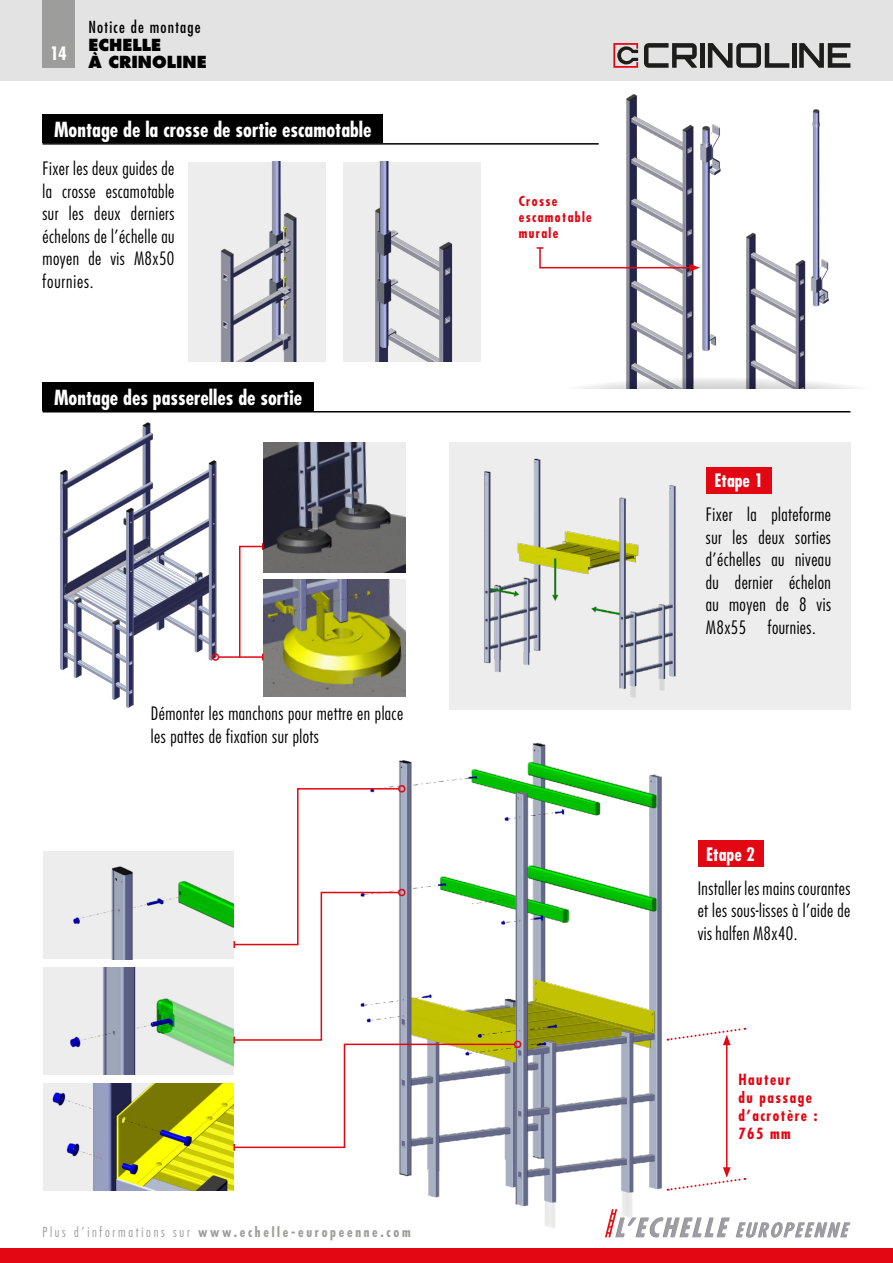
<style>
.page{position:relative;width:893px;height:1263px;background:#fff}
.page>*{position:absolute;margin:0;border:0;box-sizing:border-box;transform-origin:0 0}
.t1{font:700 condensed 20.25px "Futura Std";color:#fff}
.t2{font:300 condensed 18px/22.5px "Futura Std";letter-spacing:.025em;color:#000;text-align:right}
.t3{font:300 condensed 18px/22.5px "Futura Std";letter-spacing:.045em;color:#000}
.t4{font:700 condensed 18px "Futura Std";color:#fff}
.t5{font:800 16.2px "Futura Std";color:#000}
.t6{font:condensed 16.2px "Futura Std";letter-spacing:.075em;color:#000}
.t7{font:700 condensed 15px/18px "Futura Std";letter-spacing:.1em;color:#e30613}
.t8{font:700 condensed 13.5px "Futura Std";letter-spacing:.2em;color:#9d9d9c}
.t9{font:700 condensed 13.5px/16.2px "Futura Std";letter-spacing:.1em;color:#e30613}
.t10{font:300 condensed 13.5px "Futura Std";letter-spacing:.2em;color:#9d9d9c}
</style>
<div class="page">
<div style="left:0;top:1249px;width:893px;height:14px;background:#e30613"></div>
<svg style="left:605px;top:1217px;width:245px;height:20px"></svg>
<img style="left:60px;top:422px;width:159px;height:286px">
<img style="left:389px;top:743px;width:302px;height:486px">
<img style="left:626px;top:94px;width:95px;height:286px">
<img style="left:746px;top:109px;width:83px;height:271px">
<svg style="left:544px;top:377px;width:348px;height:42px"></svg>
<div style="left:508px;top:390px;width:385px;height:83px;background:#fff"></div>
<div style="left:43px;top:115px;width:340px;height:28px;background:#000"></div>
<hr style="left:43px;top:143px;width:556px;height:2px;background:#000">
<img style="left:188px;top:162px;width:138px;height:200px">
<img style="left:343px;top:162px;width:137px;height:200px">
<div style="left:43px;top:383px;width:271px;height:28px;background:#000"></div>
<hr style="left:43px;top:411px;width:807px;height:1px;background:#000">
<img style="left:263px;top:442px;width:142px;height:131px">
<img style="left:43px;top:852px;width:190px;height:107px">
<img style="left:43px;top:968px;width:190px;height:107px">
<img style="left:43px;top:1083px;width:190px;height:108px">
<img style="left:263px;top:580px;width:142px;height:116px">
<div style="left:698px;top:840px;width:65px;height:27px;background:#e30613"></div>
<div style="left:398px;top:785px;width:7px;height:7px;border:2px solid #e30613;border-radius:50%"></div>
<svg style="left:233px;top:787px;width:283px;height:364px"></svg>
<div style="left:514px;top:1040px;width:7px;height:8px;border:2px solid #e30613;border-radius:50%"></div>
<hr style="left:726px;top:1043px;width:1px;height:126px;background:#e30613">
<svg style="left:668px;top:1027px;width:77px;height:18px"></svg>
<svg style="left:668px;top:1167px;width:77px;height:24px"></svg>
<hr style="left:218px;top:656px;width:45px;height:2px;background:#e30613">
<svg style="left:238px;top:543px;width:26px;height:117px"></svg>
<div style="left:212px;top:653px;width:7px;height:8px;border:2px solid #e30613;border-radius:50%"></div>
<div style="left:449px;top:442px;width:401px;height:268px;background:#ededed"></div>
<img style="left:484px;top:458px;width:192px;height:240px">
<div style="left:706px;top:467px;width:66px;height:26px;background:#e30613"></div>
<svg style="left:537px;top:246px;width:163px;height:26px"></svg>
<div style="left:0;top:0;width:893px;height:81px;background:#e3e3e3"></div>
<div style="left:43px;top:0;width:32px;height:68px;background:#9d9d9c"></div>
<svg style="left:644px;top:43px;width:53px;height:25px"></svg>
<div style="left:700px;top:43px;width:5px;height:25px;background:#1d1d1b"></div>
<svg style="left:708px;top:43px;width:81px;height:25px"></svg>
<hr style="left:792px;top:43px;width:4px;height:25px;background:#1d1d1b">
<svg style="left:799px;top:43px;width:51px;height:25px"></svg>
<svg style="left:613px;top:43px;width:25px;height:25px"></svg>
<p class="t6" style="left:88px;top:18px;width:114px">Notice de montage</p>
<p class="t5" style="left:88px;top:34px;width:74px">ECHELLE</p>
<p class="t4" style="left:50px;top:42px;width:18px">14</p>
<p class="t5" style="left:88px;top:51px;width:120px">À CRINOLINE</p>
<p class="t1" style="left:54px;top:117px;width:319px">Montage de la crosse de sortie escamotable</p>
<p class="t2" style="left:43px;top:157px;width:133px">Fixer les deux guides de escamotable</p>
<p class="t2" style="left:43px;top:180px;width:11px">la</p>
<p class="t2" style="left:62px;top:180px;width:35px">crosse</p>
<p class="t2" style="left:69px;top:202px;width:16px">les</p>
<p class="t2" style="left:94px;top:202px;width:28px">deux</p>
<p class="t2" style="left:131px;top:202px;width:45px">derniers</p>
<p class="t2" style="left:43px;top:202px;width:17px">sur</p>
<p class="t2" style="left:43px;top:225px;width:133px">échelons de ’l échelle au</p>
<p class="t2" style="left:134px;top:247px;width:42px">x8M 5 0</p>
<p class="t2" style="left:88px;top:247px;width:14px">de</p>
<p class="t2" style="left:111px;top:247px;width:16px">vis</p>
<p class="t3" style="left:43px;top:247px;width:53px">moyen fournies.</p>
<p class="t1" style="left:54px;top:384px;width:250px">Montage des passerelles de sortie</p>
<p class="t2" style="left:151px;top:702px;width:254px;text-align:left">Démonter les manchons pour mettre en place les pattes de fixation sur plots</p>
<p class="t10" style="left:43px;top:1224px;width:25px">Plus</p>
<p class="t10" style="left:74px;top:1224px;width:92px">’d informations</p>
<p class="t10" style="left:173px;top:1224px;width:18px">sur</p>
<p class="t8" style="left:198px;top:1224px;width:214px">www.echelle-europeenne.com</p>
<p class="t9" style="left:519px;top:193px;width:75px">Crosse escamotable murale</p>
<p class="t4" style="left:714px;top:469px;width:50px">Etape 1</p>
<p class="t2" style="left:706px;top:503px;width:28px">Fixer</p>
<p class="t2" style="left:747px;top:503px;width:11px">la</p>
<p class="t2" style="left:771px;top:503px;width:61px">plateforme</p>
<p class="t2" style="left:706px;top:526px;width:17px">sur</p>
<p class="t2" style="left:733px;top:526px;width:16px">les</p>
<p class="t2" style="left:758px;top:526px;width:28px">deux</p>
<p class="t2" style="left:795px;top:526px;width:37px">sorties</p>
<p class="t2" style="left:706px;top:548px;width:56px">’d échelles</p>
<p class="t2" style="left:771px;top:548px;width:15px">au</p>
<p class="t2" style="left:795px;top:548px;width:37px">niveau</p>
<p class="t2" style="left:706px;top:571px;width:15px">du</p>
<p class="t2" style="left:706px;top:593px;width:15px">au</p>
<p class="t2" style="left:735px;top:571px;width:40px">dernier</p>
<p class="t2" style="left:789px;top:571px;width:44px">échelon</p>
<p class="t2" style="left:729px;top:593px;width:38px">moyen</p>
<p class="t2" style="left:776px;top:593px;width:14px">de</p>
<p class="t2" style="left:799px;top:593px;width:9px">8</p>
<p class="t2" style="left:817px;top:593px;width:16px">vis</p>
<p class="t2" style="left:706px;top:616px;width:42px">x8M 5 5</p>
<p class="t2" style="left:768px;top:616px;width:49px">fournies.</p>
<p class="t4" style="left:706px;top:843px;width:50px">Etape 2</p>
<p class="t2" style="left:698px;top:877px;width:154px;text-align:justify">Installerlesmainscourantes et les sous-lisses ’là aide de vis halfen x8M 40.</p>
<p class="t7" style="left:738px;top:1070px;width:81px">Hauteur<br>du passage<br>’d acrotère :<br>765 mm</p>
</div>
